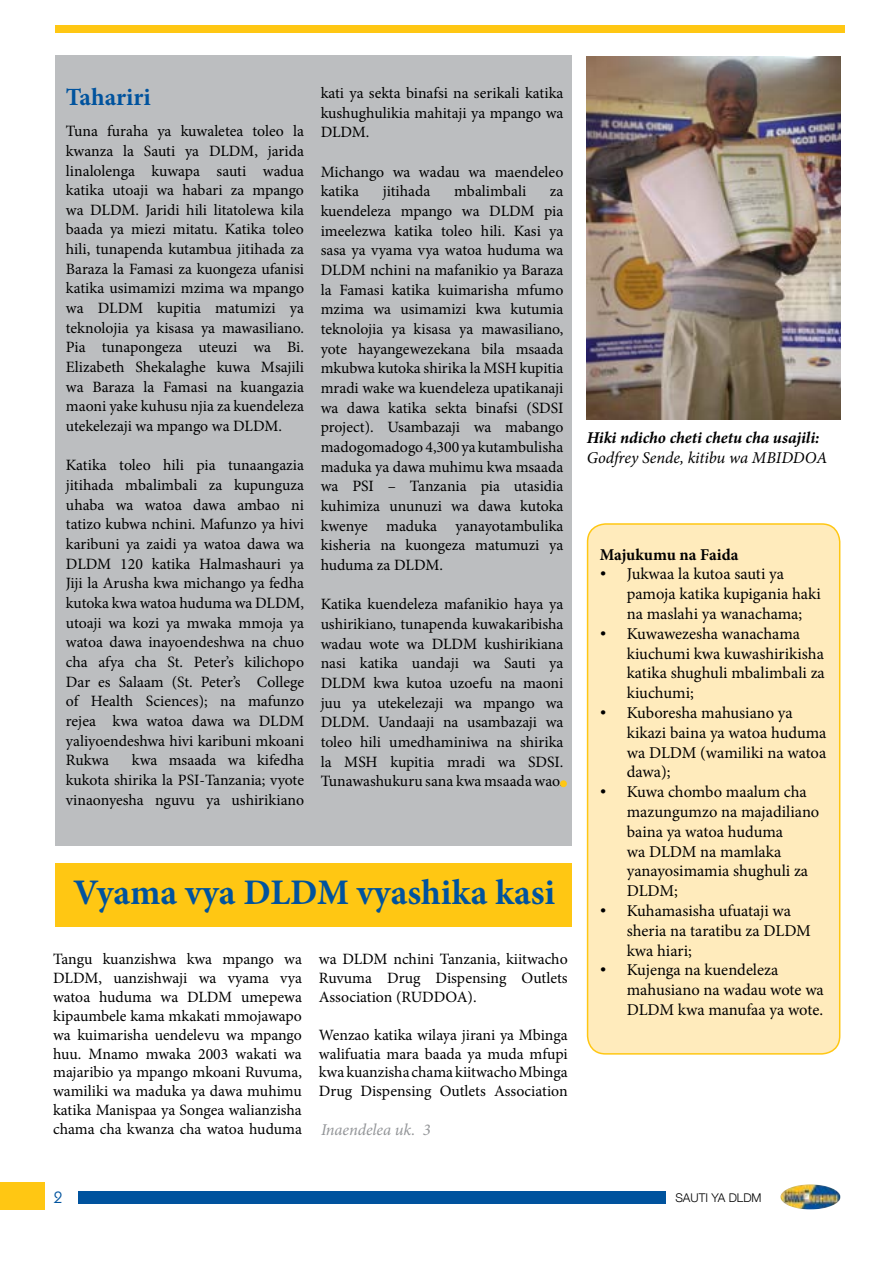
<style>
.page{position:relative;width:893px;height:1263px;background:#fff}
.page>*{position:absolute;margin:0;border:0;box-sizing:border-box;transform-origin:0 0}
.t1{font:700 36px "Minion Pro";color:#00539e}
.t2{font:700 24.75px "Minion Pro";color:#00539e}
.t3{font:18px "Kabel";color:#00539e}
.t4{font:16.5px/19.8px "Minion Pro";color:#000}
.t5{font:italic 700 16.5px "Minion Pro";letter-spacing:-.005em;color:#000}
.t6{font:italic 16.5px "Minion Pro";letter-spacing:-.005em;color:#000}
.t7{font:700 16.5px "Minion Pro";letter-spacing:-.005em;color:#000}
.t8{font:italic 16.5px "Minion Pro";letter-spacing:-.005em;color:#939598}
.t9{font:15.75px/19.6px "Minion Pro";color:#000;text-align:justify}
.t10{font:300 12px "Helvetica Neue";color:#000}
</style>
<div class="page">
<img style="left:780px;top:1184px;width:60px;height:25px">
<div style="left:78px;top:1191px;width:588px;height:13px;background:#00539e"></div>
<div style="left:55px;top:25px;width:789px;height:8px;background:#ffc713"></div>
<div style="left:0;top:1182px;width:45px;height:27px;background:#ffc713"></div>
<div style="left:55px;top:55px;width:517px;height:791px;background:#bcbec0"></div>
<div style="left:55px;top:863px;width:517px;height:64px;background:#ffc713"></div>
<div style="left:588px;top:524px;width:252px;height:530px;background:#ffebbc;border-radius:18px"></div>
<div style="left:587px;top:523px;width:253px;height:531px;border:2px solid #ffc713;border-radius:18px"></div>
<img style="left:587px;top:57px;width:253px;height:363px">
<div style="left:560px;top:780px;width:7px;height:7px;background:#ffc713;border-radius:50%"></div>
<h2 class="t2" style="left:66px;top:79px;width:86px">Tahariri</h2>
<p class="t9" style="left:66px;top:121px;width:240px">Tuna furaha ya kuwaletea toleo la kwanza la Sauti ya DLDM, jarida linalolenga kuwapa sauti wadua katika utoaji wa habari za mpango wa DLDM. Jaridi hili litatolewa kila baada ya miezi mitatu. Katika toleo hili, tunapenda kutambua jitihada za Baraza la Famasi za kuongeza ufanisi katika usimamizi mzima wa mpango wa DLDM kupitia matumizi ya teknolojia ya kisasa ya mawasiliano.<br>Pia tunapongeza uteuzi wa Bi.<br>Elizabeth Shekalaghe kuwa Msajili wa Baraza la Famasi na kuangazia maoni yake kuhusu njia za kuendeleza utekelezaji wa mpango wa DLDM.</p>
<p class="t9" style="left:66px;top:456px;width:240px">Katika toleo hili pia tunaangazia jitihada mbalimbali za kupunguza uhaba wa watoa dawa ambao ni tatizo kubwa nchini. Mafunzo ya hivi karibuni ya zaidi ya watoa dawa wa DLDM 120 katika Halmashauri ya Jiji la Arusha kwa michango ya fedha kutoka kwa watoa huduma wa DLDM, utoaji wa kozi ya mwaka mmoja ya watoa dawa inayoendeshwa na chuo cha afya cha St. Peter’s kilichopo Dar es Salaam (St. Peter’s College of Health Sciences); na mafunzo rejea kwa watoa dawa wa DLDM yaliyoendeshwa hivi karibuni mkoani Rukwa</p>
<p class="t9" style="left:66px;top:750px;width:240px;text-indent:66px">kwa msaada wa kifedha kukota shirika la PSI-Tanzania; vyote vinaonyesha nguvu ya ushirikiano</p>
<p class="t9" style="left:321px;top:83px;width:244px">kati ya sekta binafsi na serikali katika kushughulikia mahitaji ya mpango wa DLDM.</p>
<p class="t9" style="left:321px;top:162px;width:244px">Michango wa wadau wa maendeleo katika</p>
<p class="t9" style="left:383px;top:182px;width:49px">jitihada</p>
<p class="t9" style="left:454px;top:182px;width:74px">mbalimbali</p>
<p class="t9" style="left:321px;top:182px;width:244px;text-indent:229px">za kuendeleza mpango wa DLDM pia imeelezwa katika toleo hili. Kasi ya sasa ya vyama vya watoa huduma wa DLDM nchini na mafanikio ya Baraza la Famasi katika kuimarisha mfumo mzima wa usimamizi kwa kutumia teknolojia ya kisasa ya mawasiliano, yote hayangewezekana bila msaada mkubwa kutoka shirika la MSH kupitia mradi wake wa kuendeleza upatikanaji wa dawa katika sekta binafsi (SDSI project). Usambazaji wa mabango madogomadogo 4,300 ya kutambulisha maduka ya dawa muhimu kwa msaada wa PSI – Tanzania pia utasidia kuhimiza ununuzi wa dawa kutoka kwenye maduka yanayotambulika kisheria na kuongeza matumuzi ya huduma za DLDM.</p>
<p class="t9" style="left:321px;top:594px;width:244px">Katika kuendeleza mafanikio haya ya ushirikiano, tunapenda kuwakaribisha wadau wote wa DLDM kushirikiana nasi katika uandaji wa Sauti ya DLDM kwa kutoa uzoefu na maoni juu ya utekelezaji wa mpango wa DLDM. Uandaaji na usambazaji wa toleo hili umedhaminiwa na shirika la MSH kupitia mradi wa SDSI.<br>Tunawashukuru sana kwa msaada wao.</p>
<h1 class="t1" style="left:73px;top:867px;width:483px">Vyama vya DLDM vyashika kasi</h1>
<p class="t9" style="left:53px;top:950px;width:250px;line-height:18.9px">Tangu kuanzishwa kwa mpango wa DLDM, uanzishwaji wa vyama vya watoa huduma wa DLDM umepewa kipaumbele kama mkakati mmojawapo wa kuimarisha uendelevu wa mpango huu. Mnamo mwaka 2003 wakati wa majaribio ya mpango mkoani Ruvuma, wamiliki wa maduka ya dawa muhimu katika Manispaa ya Songea walianzisha chama cha kwanza cha watoa huduma</p>
<p class="t9" style="left:319px;top:950px;width:250px;line-height:18.9px">wa DLDM nchini Tanzania, kiitwacho Ruvuma Drug Dispensing Outlets Association (RUDDOA).</p>
<p class="t9" style="left:319px;top:1025px;width:250px;line-height:18.9px">Wenzao katika wilaya jirani ya Mbinga walifuatia mara baada ya muda mfupi kwa kuanzisha chama kiitwacho Mbinga Drug Dispensing Outlets Association</p>
<p class="t8" style="left:321px;top:1119px;width:111px">Inaendelea uk. 3</p>
<p class="t5" style="left:587px;top:426px;width:234px">Hiki ndicho cheti chetu cha usajili:</p>
<p class="t6" style="left:587px;top:446px;width:242px">Godfrey Sende, kitibu wa MBIDDOA</p>
<p class="t7" style="left:600px;top:543px;width:140px">Majukumu na Faida</p>
<p class="t4" style="left:627px;top:564px;width:196px;text-indent:-27px">• Jukwaa la kutoa sauti ya pamoja katika kupigania haki na maslahi ya wanachama;</p>
<p class="t4" style="left:627px;top:624px;width:200px;text-indent:-27px">• Kuwawezesha wanachama kiuchumi kwa kuwashirikisha katika shughuli mbalimbali za kiuchumi;</p>
<p class="t4" style="left:627px;top:703px;width:201px;text-indent:-27px">• Kuboresha mahusiano ya kikazi baina ya watoa huduma wa DLDM (wamiliki na watoa dawa);</p>
<p class="t4" style="left:627px;top:782px;width:194px;text-indent:-27px">• Kuwa chombo maalum cha mazungumzo na majadiliano baina ya watoa huduma<br>wa DLDM na mamlaka yanayosimamia shughuli za<br>DLDM;</p>
<p class="t4" style="left:627px;top:901px;width:186px;text-indent:-27px">• Kuhamasisha ufuataji wa sheria na taratibu za DLDM kwa hiari;</p>
<p class="t4" style="left:627px;top:960px;width:199px;text-indent:-27px">• Kujenga na kuendeleza mahusiano na wadau wote wa<br>DLDM kwa manufaa ya wote.</p>
<p class="t3" style="left:54px;top:1186px;width:10px">2</p>
<p class="t10" style="left:675px;top:1188px;width:88px">SAUTI YA DLDM</p>
</div>
